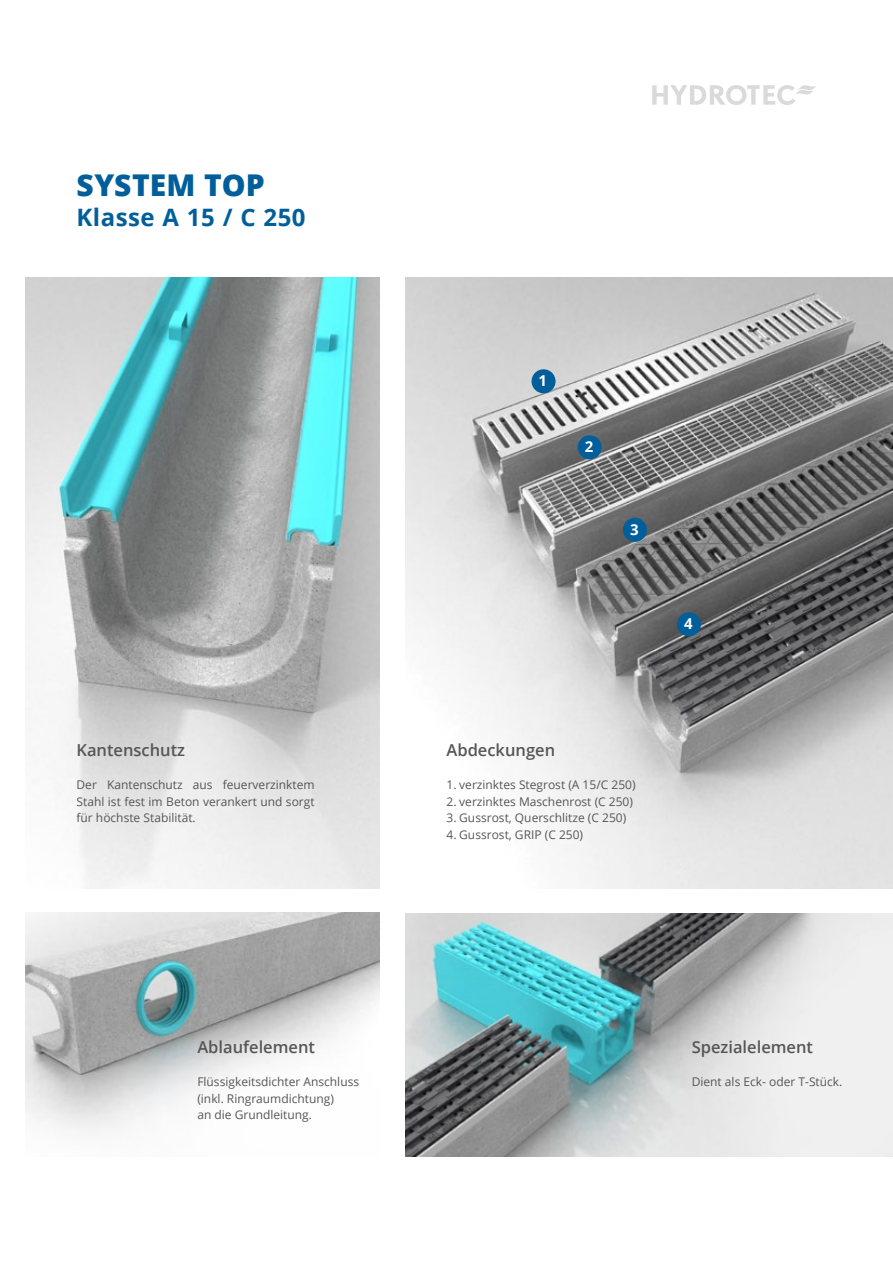
<style>
.page{position:relative;width:893px;height:1263px;background:#fff}
.page>*{position:absolute;margin:0;border:0;box-sizing:border-box;transform-origin:0 0}
.t1{font:800 30px "Open Sans";color:#005f9b}
.t2{font:700 24px "Open Sans";letter-spacing:.02em;color:#005f9b}
.t3{font:600 16.5px "Open Sans";color:#565656}
.t4{font:700 15px "Open Sans";color:#fff}
.t5{font:12px/16.5px "Open Sans";color:#565656}
</style>
<div class="page">
<svg style="left:652px;top:85px;width:164px;height:20px"></svg>
<img style="left:405px;top:914px;width:488px;height:243px">
<img style="left:25px;top:913px;width:355px;height:219px">
<img style="left:26px;top:278px;width:354px;height:610px">
<img style="left:405px;top:278px;width:488px;height:610px">
<div style="left:531px;top:369px;width:25px;height:24px;background:#005f9b;border-radius:50%"></div>
<div style="left:578px;top:435px;width:24px;height:24px;background:#005f9b;border-radius:50%"></div>
<div style="left:623px;top:518px;width:24px;height:24px;background:#005f9b;border-radius:50%"></div>
<div style="left:677px;top:612px;width:24px;height:24px;background:#005f9b;border-radius:50%"></div>
<h1 class="t1" style="left:77px;top:162px;width:190px">SYSTEM TOP</h1>
<h2 class="t2" style="left:77px;top:200px;width:231px">Klasse A 15 / C 250</h2>
<h3 class="t3" style="left:77px;top:739px;width:110px">Kantenschutz</h3>
<p class="t5" style="left:77px;top:776px;width:240px;text-align:justify">Der Kantenschutz aus feuerverzinktem Stahl ist fest im Beton verankert und sorgt für höchste Stabilität.</p>
<h3 class="t3" style="left:197px;top:1036px;width:119px">Ablaufelement</h3>
<p class="t5" style="left:197px;top:1073px;width:163px">Flüssigkeitsdichter Anschluss (inkl. Ringraumdichtung)<br>an die Grundleitung.</p>
<p class="t4" style="left:539px;top:370px;width:10px">1</p>
<p class="t4" style="left:585px;top:436px;width:10px">2</p>
<p class="t4" style="left:630px;top:519px;width:10px">3</p>
<h3 class="t3" style="left:446px;top:739px;width:110px">Abdeckungen</h3>
<p class="t5" style="left:446px;top:776px;width:191px">1. verzinktes Stegrost (A 15/C 250)</p>
<p class="t5" style="left:446px;top:793px;width:188px">2. verzinktes Maschenrost (C 250)</p>
<p class="t5" style="left:446px;top:809px;width:181px">3. Gussrost, Querschlitze (C 250)</p>
<p class="t5" style="left:446px;top:826px;width:138px">4. Gussrost, GRIP (C 250)</p>
<p class="t4" style="left:684px;top:613px;width:10px">4</p>
<h3 class="t3" style="left:692px;top:1036px;width:123px">Spezialelement</h3>
<p class="t5" style="left:692px;top:1073px;width:152px">Dient als Eck- oder T-Stück.</p>
</div>
